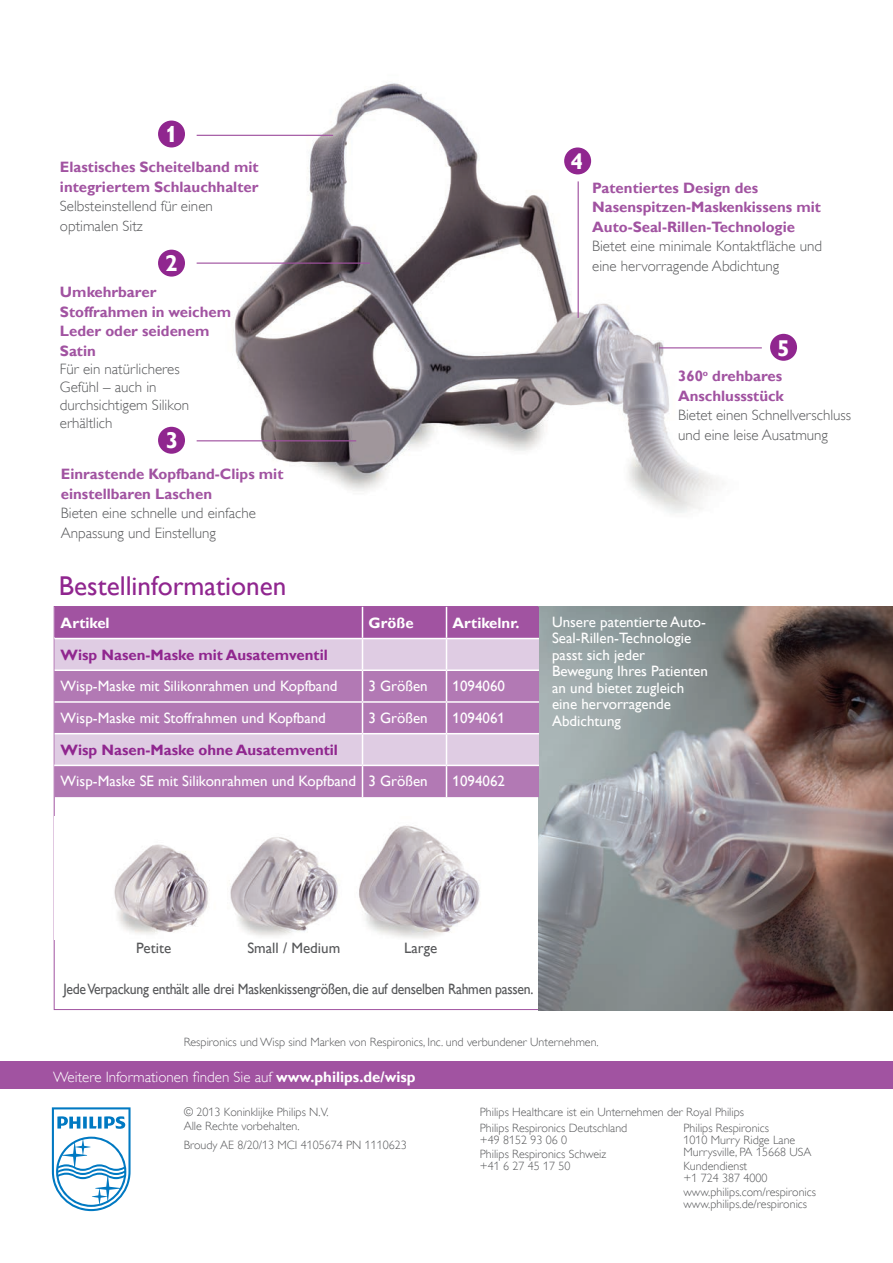
<style>
.page{position:relative;width:893px;height:1263px;background:#fff}
.page>*{position:absolute;margin:0;border:0;box-sizing:border-box;transform-origin:0 0}
.t1{font:27.15px "Gill Sans Alt One WGL";color:#90268f}
.t2{font:700 22.8px "Gill Sans Alt One WGL";color:#fff}
.t3{font:15px/16.5px "Gill Sans Alt One WGL";color:#fff}
.t4{font:15px/19.5px "Gill Sans Alt One WGL Light";color:#57585a}
.t5{font:700 15px/19.5px "Gill Sans Alt One WGL";color:#a153a1}
.t6{font:15px "Gill Sans Alt One WGL";letter-spacing:-.02em;color:#57585a;scale:.92 1}
.t7{font:700 15px "Gill Sans Alt One WGL";color:#90268f}
.t8{font:15px "Gill Sans Alt One WGL Light";color:#fff}
.t9{font:700 15px "Gill Sans Alt One WGL";color:#fff}
.t10{font:15px "Gill Sans Alt One WGL";color:#57585a}
.t11{font:15px "Gill Sans Alt One WGL";letter-spacing:-.02em;color:#57585a}
.t12{font:12px/12px "Gill Sans Alt One WGL Light";color:#57585a}
.s1{font-family:"Gill Sans Alt One WGL";font-weight:700}
</style>
<div class="page">
<img style="left:158px;top:83px;width:622px;height:430px">
<hr style="left:197px;top:135px;width:136px;height:1px;background:#a153a1">
<hr style="left:578px;top:181px;width:1px;height:137px;background:#a153a1">
<hr style="left:659px;top:347px;width:103px;height:1px;background:#a153a1">
<hr style="left:197px;top:263px;width:173px;height:1px;background:#a153a1">
<hr style="left:197px;top:440px;width:159px;height:1px;background:#a153a1">
<div style="left:158px;top:121px;width:27px;height:26px;background:#90268f;border-radius:50%"></div>
<div style="left:158px;top:250px;width:27px;height:27px;background:#90268f;border-radius:50%"></div>
<div style="left:158px;top:427px;width:27px;height:27px;background:#90268f;border-radius:50%"></div>
<div style="left:564px;top:147px;width:27px;height:27px;background:#90268f;border-radius:50%"></div>
<div style="left:770px;top:334px;width:27px;height:27px;background:#90268f;border-radius:50%"></div>
<svg style="left:54px;top:606px;width:484px;height:404px"></svg>
<svg style="left:52px;top:1107px;width:79px;height:104px"></svg>
<img style="left:55px;top:817px;width:462px;height:122px">
<div style="left:0;top:1061px;width:893px;height:28px;background:#a153a1"></div>
<hr style="left:54px;top:637px;width:489px;height:2px;background:#fff">
<hr style="left:54px;top:765px;width:489px;height:1px;background:#fff">
<img style="left:538px;top:606px;width:355px;height:404px">
<div style="left:55px;top:607px;width:484px;height:31px;background:#a153a1"></div>
<div style="left:55px;top:639px;width:484px;height:30px;background:#dfcce3"></div>
<svg style="left:55px;top:671px;width:484px;height:126px;background:#bd8ec0"></svg>
<hr style="left:362px;top:607px;width:1px;height:31px;background:#fff">
<hr style="left:446px;top:607px;width:1px;height:31px;background:#fff">
<hr style="left:362px;top:639px;width:1px;height:30px;background:#fff">
<hr style="left:446px;top:638px;width:93px;height:1px;background:#fff">
<hr style="left:446px;top:639px;width:1px;height:30px;background:#fff">
<hr style="left:55px;top:669px;width:307px;height:2px;background:#fff">
<hr style="left:362px;top:669px;width:84px;height:2px;background:#fff">
<hr style="left:362px;top:671px;width:1px;height:30px;background:#fff">
<hr style="left:446px;top:669px;width:93px;height:2px;background:#fff">
<hr style="left:446px;top:671px;width:1px;height:30px;background:#fff">
<hr style="left:55px;top:701px;width:307px;height:2px;background:#fff">
<hr style="left:362px;top:701px;width:84px;height:2px;background:#fff">
<hr style="left:362px;top:703px;width:1px;height:30px;background:#fff">
<hr style="left:446px;top:701px;width:93px;height:2px;background:#fff">
<hr style="left:446px;top:703px;width:1px;height:30px;background:#fff">
<hr style="left:55px;top:733px;width:307px;height:1px;background:#fff">
<hr style="left:362px;top:733px;width:84px;height:1px;background:#fff">
<hr style="left:362px;top:734px;width:1px;height:31px;background:#fff">
<hr style="left:446px;top:733px;width:93px;height:1px;background:#fff">
<hr style="left:446px;top:734px;width:1px;height:31px;background:#fff">
<hr style="left:55px;top:765px;width:307px;height:1px;background:#fff">
<hr style="left:362px;top:765px;width:84px;height:1px;background:#fff">
<hr style="left:362px;top:766px;width:1px;height:31px;background:#fff">
<hr style="left:446px;top:765px;width:93px;height:1px;background:#fff">
<hr style="left:446px;top:766px;width:1px;height:31px;background:#fff">
<h2 class="t2" style="left:165px;top:119px;width:14px">1</h2>
<p class="t5" style="left:60px;top:157px;width:200px">Elastisches Scheitelband mit integriertem Schlauchhalter</p>
<p class="t4" style="left:60px;top:197px;width:154px">Selbsteinstellend für einen optimalen Sitz</p>
<h2 class="t2" style="left:165px;top:248px;width:14px">2</h2>
<p class="t5" style="left:60px;top:282px;width:173px">Umkehrbarer<br>Stoffrahmen in weichem<br>Leder oder seidenem<br>Satin</p>
<p class="t4" style="left:60px;top:360px;width:131px;line-height:18px">Für ein natürlicheres<br>Gefühl – auch in durchsichtigem Silikon erhältlich</p>
<h2 class="t2" style="left:166px;top:425px;width:14px">3</h2>
<p class="t5" style="left:61px;top:464px;width:224px">Einrastende Kopfband-Clips mit einstellbaren Laschen</p>
<p class="t4" style="left:61px;top:504px;width:197px">Bieten eine schnelle und einfache<br>Anpassung und Einstellung</p>
<h1 class="t1" style="left:59px;top:567px;width:229px">Bestellinformationen</h1>
<p class="t9" style="left:61px;top:612px;width:51px">Artikel</p>
<p class="t9" style="left:368px;top:612px;width:47px">Größe</p>
<p class="t9" style="left:452px;top:612px;width:69px">Artikelnr.</p>
<p class="t7" style="left:61px;top:644px;width:269px">Wisp Nasen-Maske mit Ausatemventil</p>
<p class="t3" style="left:61px;top:678px;width:278px">Wisp-Maske mit Silikonrahmen und Kopfband</p>
<p class="t3" style="left:368px;top:678px;width:61px">3 Größen</p>
<p class="t3" style="left:452px;top:678px;width:54px">1094060</p>
<p class="t3" style="left:61px;top:709px;width:267px">Wisp-Maske mit Stoffrahmen und Kopfband</p>
<p class="t3" style="left:368px;top:709px;width:61px">3 Größen</p>
<p class="t3" style="left:452px;top:709px;width:54px">1094061</p>
<p class="t7" style="left:61px;top:739px;width:279px">Wisp Nasen-Maske ohne Ausatemventil</p>
<p class="t3" style="left:61px;top:773px;width:369px">Wisp-Maske SE mit Silikonrahmen und Kopfband 3 Größen</p>
<p class="t3" style="left:452px;top:773px;width:54px">1094062</p>
<h2 class="t2" style="left:571px;top:146px;width:14px">4</h2>
<p class="t5" style="left:592px;top:178px;width:230px">Patentiertes Design des<br>Nasenspitzen-Maskenkissens mit<br>Auto-Seal-Rillen-Technologie</p>
<p class="t4" style="left:592px;top:236px;width:232px">Bietet eine minimale Kontaktfläche und eine hervorragende Abdichtung</p>
<h2 class="t2" style="left:777px;top:332px;width:14px">5</h2>
<p class="t5" style="left:678px;top:366px;width:107px">360<sup>o</sup> drehbares<br>Anschlussstück</p>
<p class="t4" style="left:678px;top:405px;width:175px">Bietet einen Schnellverschluss und eine leise Ausatmung</p>
<p class="t3" style="left:552px;top:613px;width:157px">Unsere patentierte Auto-<br>Seal-Rillen-Technologie passt sich jeder<br>Bewegung Ihres Patienten an und bietet zugleich eine hervorragende<br>Abdichtung</p>
<p class="t11" style="left:136px;top:937px;width:36px">Petite</p>
<p class="t10" style="left:247px;top:937px;width:94px">Small / Medium</p>
<p class="t11" style="left:404px;top:937px;width:35px">Large</p>
<p class="t6" style="left:64px;top:979px;width:512px">JedeVerpackung enthält alle drei Maskenkissengrößen, die auf denselben Rahmen passen.</p>
<p class="t12" style="left:184px;top:1036px;width:416px">Respironics und Wisp sind Marken von Respironics, Inc. und verbundener Unternehmen.</p>
<p class="t8" style="left:53px;top:1067px;width:364px">Weitere Informationen finden Sie auf <span class="s1">www.philips.de/wisp</span></p>
<p class="t12" style="left:184px;top:1104px;width:147px;line-height:14.4px">© 2013 Koninklijke Philips N.V.<br>Alle Rechte vorbehalten.</p>
<p class="t12" style="left:184px;top:1139px;width:225px">Broudy AE 8/20/13 MCI 4105674 PN 1110623</p>
<p class="t12" style="left:480px;top:1103px;width:266px;line-height:16.2px">Philips Healthcare ist ein Unternehmen der Royal Philips<br>Philips Respironics Deutschland</p>
<p class="t12" style="left:480px;top:1133px;width:128px;line-height:14.1px">+49 8152 93 06 0<br>Philips Respironics Schweiz</p>
<p class="t12" style="left:480px;top:1160px;width:92px">+41 6 27 45 17 50</p>
<p class="t12" style="left:683px;top:1122px;width:129px">Philips Respironics<br>1010 Murry Ridge Lane<br>Murrysville, PA 15668 USA</p>
<p class="t12" style="left:683px;top:1160px;width:85px">Kundendienst<br>+1 724 387 4000</p>
<p class="t12" style="left:683px;top:1186px;width:134px">www.philips.com/respironics www.philips.de/respironics</p>
</div>
